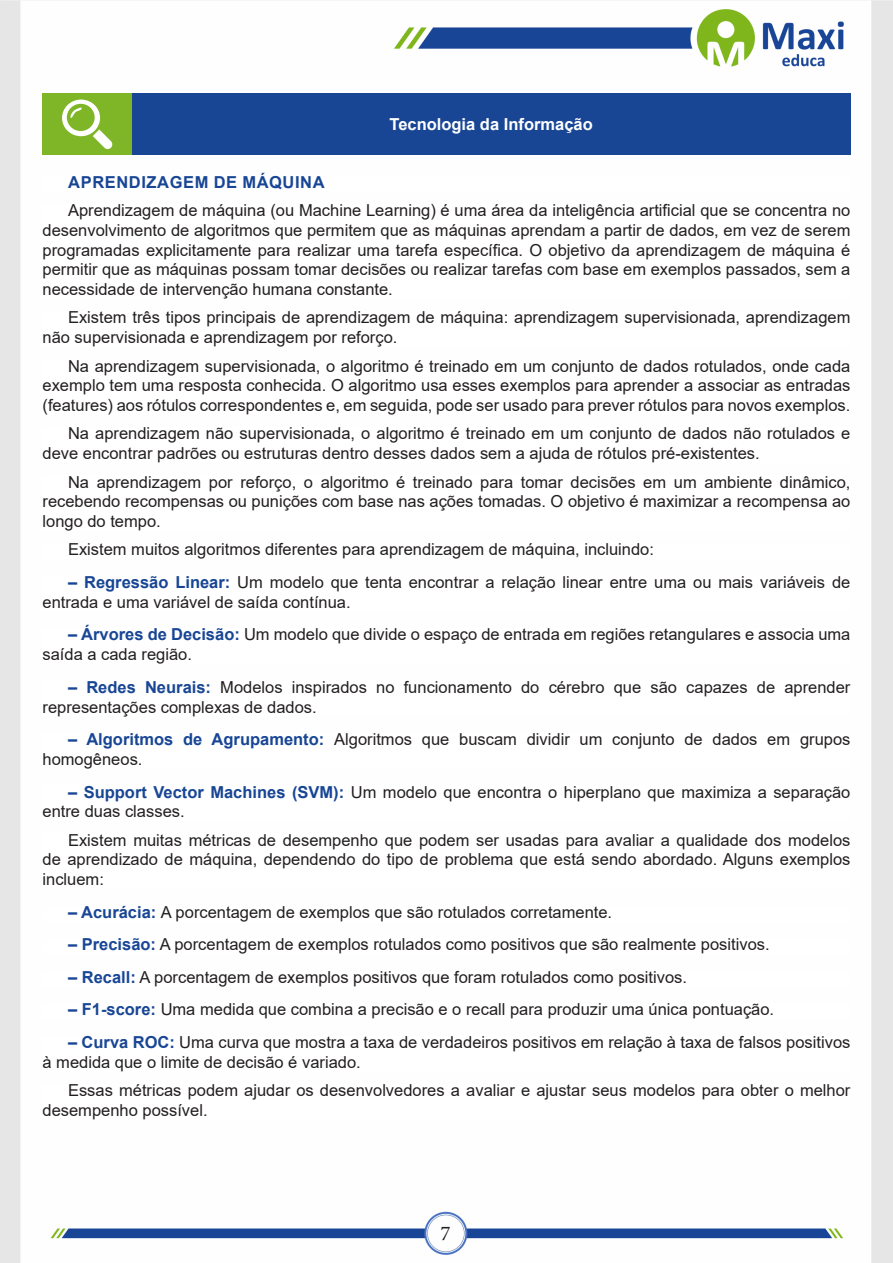
<style>
.page{position:relative;width:893px;height:1263px;background:#fff}
.page>*{position:absolute;margin:0;border:0;box-sizing:border-box;transform-origin:0 0}
.t1{font:21px "Minion Pro";color:#231f20}
.Normal__Web{font:16.5px/19.8px "Arial";color:#231f20}
.Titulo_de_Caixa{font:700 16.5px "Arial";color:#fff}
.Normal__Web-2{font:700 16.5px "Arial";letter-spacing:.035em;color:#184695}
.s1{font-weight:700;color:#184695}
</style>
<div class="page">
<img style="left:0;top:0;width:893px;height:1263px">
<div style="left:43px;top:176px;width:807px;height:15px;background:#fff"></div>
<div style="left:43px;top:204px;width:807px;height:95px;background:#fff"></div>
<div style="left:43px;top:311px;width:807px;height:36px;background:#fff"></div>
<div style="left:43px;top:359px;width:807px;height:56px;background:#fff"></div>
<div style="left:43px;top:427px;width:807px;height:36px;background:#fff"></div>
<div style="left:43px;top:476px;width:807px;height:55px;background:#fff"></div>
<div style="left:43px;top:543px;width:807px;height:16px;background:#fff"></div>
<div style="left:43px;top:576px;width:807px;height:35px;background:#fff"></div>
<div style="left:43px;top:628px;width:807px;height:36px;background:#fff"></div>
<div style="left:43px;top:681px;width:807px;height:35px;background:#fff"></div>
<div style="left:43px;top:733px;width:807px;height:35px;background:#fff"></div>
<div style="left:43px;top:785px;width:807px;height:36px;background:#fff"></div>
<div style="left:43px;top:833px;width:807px;height:56px;background:#fff"></div>
<div style="left:43px;top:906px;width:807px;height:15px;background:#fff"></div>
<div style="left:43px;top:938px;width:807px;height:16px;background:#fff"></div>
<div style="left:43px;top:971px;width:807px;height:15px;background:#fff"></div>
<div style="left:43px;top:1003px;width:807px;height:16px;background:#fff"></div>
<div style="left:43px;top:1036px;width:807px;height:35px;background:#fff"></div>
<div style="left:43px;top:1084px;width:807px;height:35px;background:#fff"></div>
<div style="left:43px;top:94px;width:89px;height:61px;background:#7fb628"></div>
<div style="left:132px;top:94px;width:718px;height:61px;background:#184695"></div>
<svg style="left:62px;top:100px;width:51px;height:49px"></svg>
<p class="Titulo_de_Caixa" style="left:389px;top:113px;width:205px">Tecnologia da Informação</p>
<p class="Normal__Web-2" style="left:68px;top:170px;width:258px">APRENDIZAGEM DE MÁQUINA</p>
<p class="Normal__Web" style="left:43px;top:200px;width:809px;text-align:justify;text-indent:26px">Aprendizagem de máquina (ou Machine Learning) é uma área da inteligência artificial que se concentra no desenvolvimento de algoritmos que permitem que as máquinas aprendam a partir de dados, em vez de serem programadas explicitamente para realizar uma tarefa específica. O objetivo da aprendizagem de máquina é permitir que as máquinas possam tomar decisões ou realizar tarefas com base em exemplos passados, sem a necessidade de intervenção humana constante.</p>
<p class="Normal__Web" style="left:43px;top:308px;width:809px;text-indent:26px">Existem três tipos principais de aprendizagem de máquina: aprendizagem supervisionada, aprendizagem não supervisionada e aprendizagem por reforço.</p>
<p class="Normal__Web" style="left:43px;top:356px;width:809px;text-align:justify;text-indent:26px">Na aprendizagem supervisionada, o algoritmo é treinado em um conjunto de dados rotulados, onde cada exemplo tem uma resposta conhecida. O algoritmo usa esses exemplos para aprender a associar as entradas (features) aos rótulos correspondentes e, em seguida, pode ser usado para prever rótulos para novos exemplos.</p>
<p class="Normal__Web" style="left:43px;top:424px;width:809px;text-indent:26px">Na aprendizagem não supervisionada, o algoritmo é treinado em um conjunto de dados não rotulados e deve encontrar padrões ou estruturas dentro desses dados sem a ajuda de rótulos pré-existentes.</p>
<p class="Normal__Web" style="left:43px;top:472px;width:809px;text-align:justify;text-indent:26px">Na aprendizagem por reforço, o algoritmo é treinado para tomar decisões em um ambiente dinâmico, recebendo recompensas ou punições com base nas ações tomadas. O objetivo é maximizar a recompensa ao longo do tempo.</p>
<p class="Normal__Web" style="left:68px;top:540px;width:587px">Existem muitos algoritmos diferentes para aprendizagem de máquina, incluindo:</p>
<p class="Normal__Web" style="left:43px;top:572px;width:809px;text-indent:26px"><span class="s1">– Regressão Linear:</span> Um modelo que tenta encontrar a relação linear entre uma ou mais variáveis de entrada e uma variável de saída contínua.</p>
<p class="Normal__Web" style="left:43px;top:625px;width:809px;text-indent:26px"><span class="s1">– Árvores de Decisão:</span> Um modelo que divide o espaço de entrada em regiões retangulares e associa uma saída a cada região.</p>
<p class="Normal__Web" style="left:43px;top:677px;width:809px;text-indent:26px"><span class="s1">– Redes Neurais:</span> Modelos inspirados no funcionamento do cérebro que são capazes de aprender representações complexas de dados.</p>
<p class="Normal__Web" style="left:43px;top:729px;width:809px;text-indent:26px"><span class="s1">– Algoritmos de Agrupamento:</span> Algoritmos que buscam dividir um conjunto de dados em grupos homogêneos.</p>
<p class="Normal__Web" style="left:43px;top:782px;width:809px;text-indent:26px"><span class="s1">– Support Vector Machines (SVM):</span> Um modelo que encontra o hiperplano que maximiza a separação entre duas classes.</p>
<p class="Normal__Web" style="left:43px;top:830px;width:809px;text-align:justify;text-indent:26px">Existem muitas métricas de desempenho que podem ser usadas para avaliar a qualidade dos modelos de aprendizado de máquina, dependendo do tipo de problema que está sendo abordado. Alguns exemplos incluem:</p>
<p class="Normal__Web" style="left:68px;top:902px;width:546px"><span class="s1">– Acurácia:</span> A porcentagem de exemplos que são rotulados corretamente.</p>
<p class="Normal__Web" style="left:68px;top:934px;width:703px"><span class="s1">– Precisão:</span> A porcentagem de exemplos rotulados como positivos que são realmente positivos.</p>
<p class="Normal__Web" style="left:68px;top:967px;width:621px"><span class="s1">– Recall:</span> A porcentagem de exemplos positivos que foram rotulados como positivos.</p>
<p class="Normal__Web" style="left:68px;top:1000px;width:708px"><span class="s1">– F1-score:</span> Uma medida que combina a precisão e o recall para produzir uma única pontuação.</p>
<p class="Normal__Web" style="left:43px;top:1032px;width:809px;text-indent:26px"><span class="s1">– Curva ROC:</span> Uma curva que mostra a taxa de verdadeiros positivos em relação à taxa de falsos positivos à medida que o limite de decisão é variado.</p>
<p class="Normal__Web" style="left:43px;top:1080px;width:809px;text-indent:26px">Essas métricas podem ajudar os desenvolvedores a avaliar e ajustar seus modelos para obter o melhor desempenho possível.</p>
<p class="t1" style="left:440px;top:1219px;width:12px">7</p>
</div>
